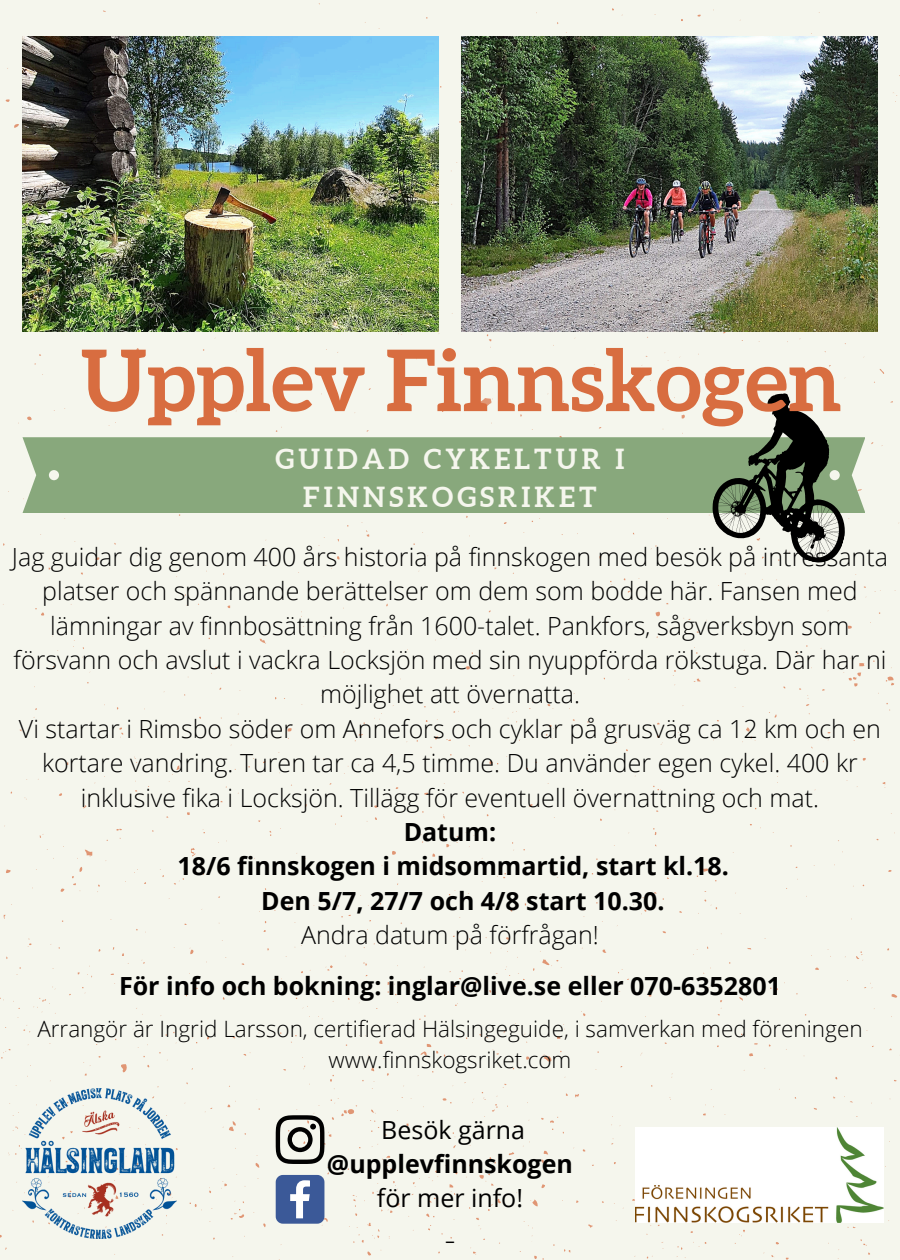
<style>
.page{position:relative;width:900px;height:1260px;background:#fff}
.page>*{position:absolute;margin:0;border:0;box-sizing:border-box;transform-origin:0 0}
.t1{font:700 85px "Aleo";color:#d86d40}
.t2{font:300 35px "Open Sans";color:#000}
.t3{font:700 27.75px/37.5px "Aleo";letter-spacing:.15em;color:#f5f6ed;text-align:center}
.t4{font:300 25px "Open Sans";color:#000}
.t5{font:700 25px "Open Sans";color:#000}
.t6{font:25px/33.8px "Open Sans";color:#000;text-align:center}
.t7{font:300 22.5px/31.2px "Open Sans";color:#000;text-align:center}
.s1{font-weight:700}
</style>
<div class="page">
<div style="left:0;top:4px;width:900px;height:1256px;background:#f5f6ed"></div>
<img style="left:22px;top:1088px;width:154px;height:150px">
<img style="left:22px;top:37px;width:417px;height:294px">
<img style="left:461px;top:37px;width:417px;height:294px">
<div style="left:22px;top:437px;width:682px;height:76px;background:#88a87c"></div>
<div style="left:49px;top:470px;width:10px;height:10px;background:#f5f6ed;border-radius:50%"></div>
<svg style="left:276px;top:1115px;width:48px;height:49px;background:#8e8f89"></svg>
<svg style="left:704px;top:382px;width:173px;height:187px;background:#a2a99a"></svg>
<img style="left:636px;top:1127px;width:247px;height:96px">
<svg style="left:276px;top:1175px;width:48px;height:49px;background:#5e77aa"></svg>
<h2 class="t1" style="left:81px;top:331px;width:763px">Upplev Finnskogen</h2>
<p class="t3" style="left:276px;top:440px;width:350px">GUIDAD CYKELTUR I<br>FINNSKOGSRIKET</p>
<p class="t4" style="left:12px;top:539px;width:877px">Jag guidar dig genom 400 års historia på finnskogen med besök på intressanta</p>
<p class="t4" style="left:42px;top:574px;width:817px">platser och spännande berättelser om dem som bodde här. Fansen med</p>
<p class="t4" style="left:50px;top:608px;width:801px">lämningar av finnbosättning från 1600-talet. Pankfors, sågverksbyn som</p>
<p class="t4" style="left:14px;top:642px;width:874px">försvann och avslut i vackra Locksjön med sin nyuppförda rökstuga. Där har ni</p>
<p class="t4" style="left:320px;top:677px;width:261px">möjlighet att övernatta.</p>
<p class="t4" style="left:19px;top:711px;width:863px">Vi startar i Rimsbo söder om Annefors och cyklar på grusväg ca 12 km och en</p>
<p class="t4" style="left:42px;top:746px;width:817px">kortare vandring. Turen tar ca 4,5 timme. Du använder egen cykel. 400 kr</p>
<p class="t4" style="left:81px;top:780px;width:740px">inklusive fika i Locksjön. Tillägg för eventuell övernattning och mat.</p>
<p class="t5" style="left:404px;top:814px;width:94px">Datum:</p>
<p class="t5" style="left:178px;top:849px;width:553px">18/6 finnskogen i midsommartid, start kl.18.</p>
<p class="t5" style="left:261px;top:883px;width:405px">Den 5/7, 27/7 och 4/8 start 10.30.</p>
<p class="t4" style="left:301px;top:917px;width:299px">Andra datum på förfrågan!</p>
<h1 class="t5" style="left:119px;top:969px;width:663px">För info och bokning: inglar@live.se eller 070-6352801</h1>
<p class="t7" style="left:37px;top:1012px;width:827px">Arrangör är Ingrid Larsson, certifierad Hälsingeguide, i samverkan med föreningen www.finnskogsriket.com</p>
<h4 class="t6" style="left:327px;top:1112px;width:247px">Besök gärna <span class="s1">@upplevfinnskogen </span>för mer info!</h4>
<h3 class="t2" style="left:444px;top:1215px;width:13px">-</h3>
</div>
